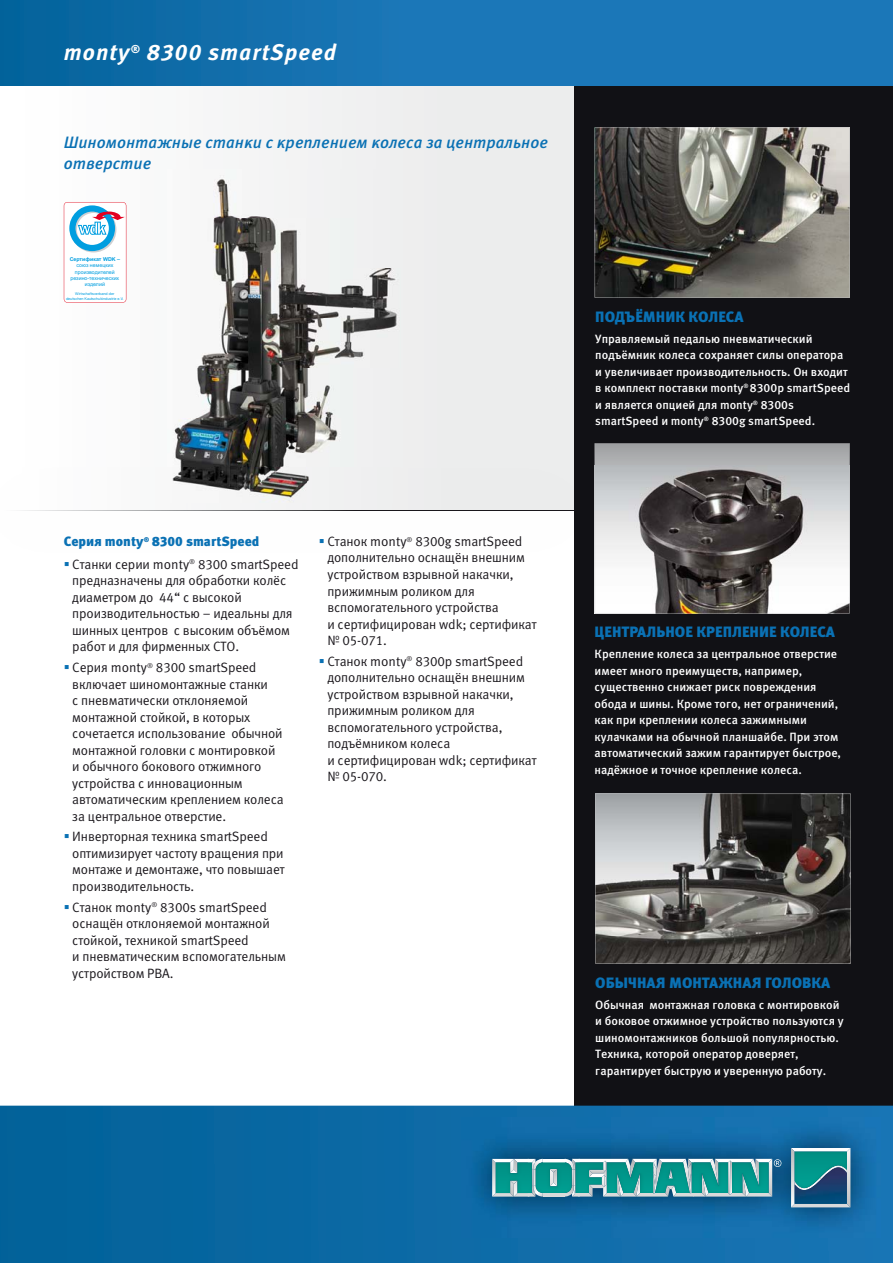
<style>
.page{position:relative;width:893px;height:1263px;background:#fff}
.page>*{position:absolute;margin:0;border:0;box-sizing:border-box;transform-origin:0 0}
.t1{font:italic 700 22.5px "Meta Pro";letter-spacing:.05em;color:#fff}
.t2{font:italic 500 16.5px/21px "Meta Pro";color:#0a71b4}
.t3{font:900 15px "Meta Pro";color:#0a71b4}
.t4{font:13.5px/16.5px "Meta Pro";letter-spacing:-.01em;color:#1a171c}
.t5{font:900 13.5px "Meta Pro";color:#0a71b4}
.t6{font:500 12px/16.5px "Meta Pro";color:#fff}
.t7{font:5.25px/6.3px "Arial";color:#009ee0;text-align:center}
.t8{font:700 5.25px "Arial";color:#009ee0}
.t9{font:3.75px/4.5px "Helvetica Neue";color:#009ee0;text-align:center}
.s1{color:#0a71b4}
</style>
<div class="page">
<svg style="left:0;top:85px;width:574px;height:383px"></svg>
<img style="left:21px;top:510px;width:553px;height:1px">
<div style="left:574px;top:0;width:319px;height:1263px;background:#111115"></div>
<svg style="left:0;top:1106px;width:893px;height:157px;background:#0967a2"></svg>
<div style="left:0;top:0;width:893px;height:85px;background:linear-gradient(to right,#0a68a3,#217cbf)"></div>
<img style="left:462px;top:1117px;width:419px;height:121px">
<hr style="left:543px;top:1193px;width:22px;height:3px;background:#d9dadb">
<hr style="left:543px;top:1159px;width:22px;height:3px;background:#fff">
<svg style="left:492px;top:1159px;width:51px;height:37px"></svg>
<img style="left:496px;top:1162px;width:36px;height:31px">
<img style="left:536px;top:1162px;width:29px;height:31px">
<svg style="left:791px;top:1148px;width:59px;height:59px"></svg>
<img style="left:795px;top:1151px;width:52px;height:16px">
<svg style="left:565px;top:1159px;width:216px;height:37px;background:#4aa8a4"></svg>
<img style="left:689px;top:1162px;width:2px;height:23px">
<img style="left:688px;top:1164px;width:3px;height:16px">
<img style="left:795px;top:1167px;width:52px;height:37px">
<svg style="left:595px;top:128px;width:255px;height:170px;background:#68665e"></svg>
<svg style="left:595px;top:793px;width:255px;height:171px;background:#6b6967"></svg>
<svg style="left:595px;top:443px;width:255px;height:170px;background:#979595"></svg>
<img style="left:168px;top:169px;width:232px;height:333px">
<svg style="left:64px;top:202px;width:62px;height:101px"></svg>
<h1 class="t1" style="left:64px;top:44px;width:274px">monty<sup>®</sup> 8300 smartSpeed</h1>
<p class="t2" style="left:64px;top:134px;width:486px">Шиномонтажные станки с креплением колеса за центральное отверстие</p>
<p class="t8" style="left:70px;top:256px;width:52px">Сертификат WDK –</p>
<p class="t7" style="left:71px;top:262px;width:50px">союз немецких производителей резино-технических изделий</p>
<p class="t9" style="left:66px;top:292px;width:59px">Wirtschaftsverband der<br>deutschen Kautschukindustrie e.V.</p>
<p class="t5" style="left:64px;top:536px;width:197px">Серия monty<sup>®</sup> 8300 smartSpeed</p>
<p class="t4" style="left:72px;top:557px;width:228px;text-indent:-9px"><span class="s1">▪</span> Станки серии monty<sup>®</sup> 8300 smartSpeed предназначены для обработки колёс диаметром до 44“ с высокой производительностью – идеальны для шинных центров с высоким объёмом работ и для фирменных СТО.</p>
<p class="t4" style="left:72px;top:661px;width:213px;text-indent:-9px"><span class="s1">▪</span> Серия monty<sup>®</sup> 8300 smartSpeed включает шиномонтажные станки<br>с пневматически отклоняемой монтажной стойкой, в которых сочетается использование обычной монтажной головки с монтировкой и обычного бокового отжимного устройства с инновационным автоматическим креплением колеса за центральное отверстие.</p>
<p class="t4" style="left:72px;top:830px;width:214px;text-indent:-9px"><span class="s1">▪</span> Инверторная техника smartSpeed оптимизирует частоту вращения при монтаже и демонтаже, что повышает производительность.</p>
<p class="t4" style="left:72px;top:900px;width:215px;text-indent:-9px"><span class="s1">▪</span> Станок monty<sup>®</sup> 8300s smartSpeed оснащён отклоняемой монтажной стойкой, техникой smartSpeed<br>и пневматическим вспомогательным устройством PBA.</p>
<p class="t4" style="left:327px;top:535px;width:211px;text-indent:-9px"><span class="s1">▪</span> Станок monty<sup>®</sup> 8300g smartSpeed дополнительно оснащён внешним устройством взрывной накачки, прижимным роликом для вспомогательного устройства<br>и сертифицирован wdk; сертификат № 05-071.</p>
<p class="t4" style="left:327px;top:654px;width:211px;text-indent:-9px"><span class="s1">▪</span> Станок monty<sup>®</sup> 8300р smartSpeed дополнительно оснащён внешним устройством взрывной накачки, прижимным роликом для вспомогательного устройства, подъёмником колеса<br>и сертифицирован wdk; сертификат № 05-070.</p>
<p class="t3" style="left:595px;top:311px;width:150px">ПОДЪЁМНИК КОЛЕСА</p>
<p class="t6" style="left:595px;top:331px;width:256px">Управляемый педалью пневматический подъёмник колеса сохраняет силы оператора и увеличивает производительность. Он входит в комплект поставки monty<sup>®</sup> 8300р smartSpeed и является опцией для monty<sup>®</sup> 8300s smartSpeed и monty<sup>®</sup> 8300g smartSpeed.</p>
<p class="t3" style="left:595px;top:627px;width:242px">ЦЕНТРАЛЬНОЕ КРЕПЛЕНИЕ КОЛЕСА</p>
<p class="t6" style="left:595px;top:647px;width:248px">Крепление колеса за центральное отверстие имеет много преимуществ, например, существенно снижает риск повреждения обода и шины. Кроме того, нет ограничений, как при креплении колеса зажимными кулачками на обычной планшайбе. При этом автоматический зажим гарантирует быстрое, надёжное и точное крепление колеса.</p>
<p class="t3" style="left:595px;top:977px;width:236px">ОБЫЧНАЯ МОНТАЖНАЯ ГОЛОВКА</p>
<p class="t6" style="left:595px;top:997px;width:250px">Обычная монтажная головка с монтировкой и боковое отжимное устройство пользуются у шиномонтажников большой популярностью.<br>Техника, которой оператор доверяет, гарантирует быструю и уверенную работу.</p>
</div>
